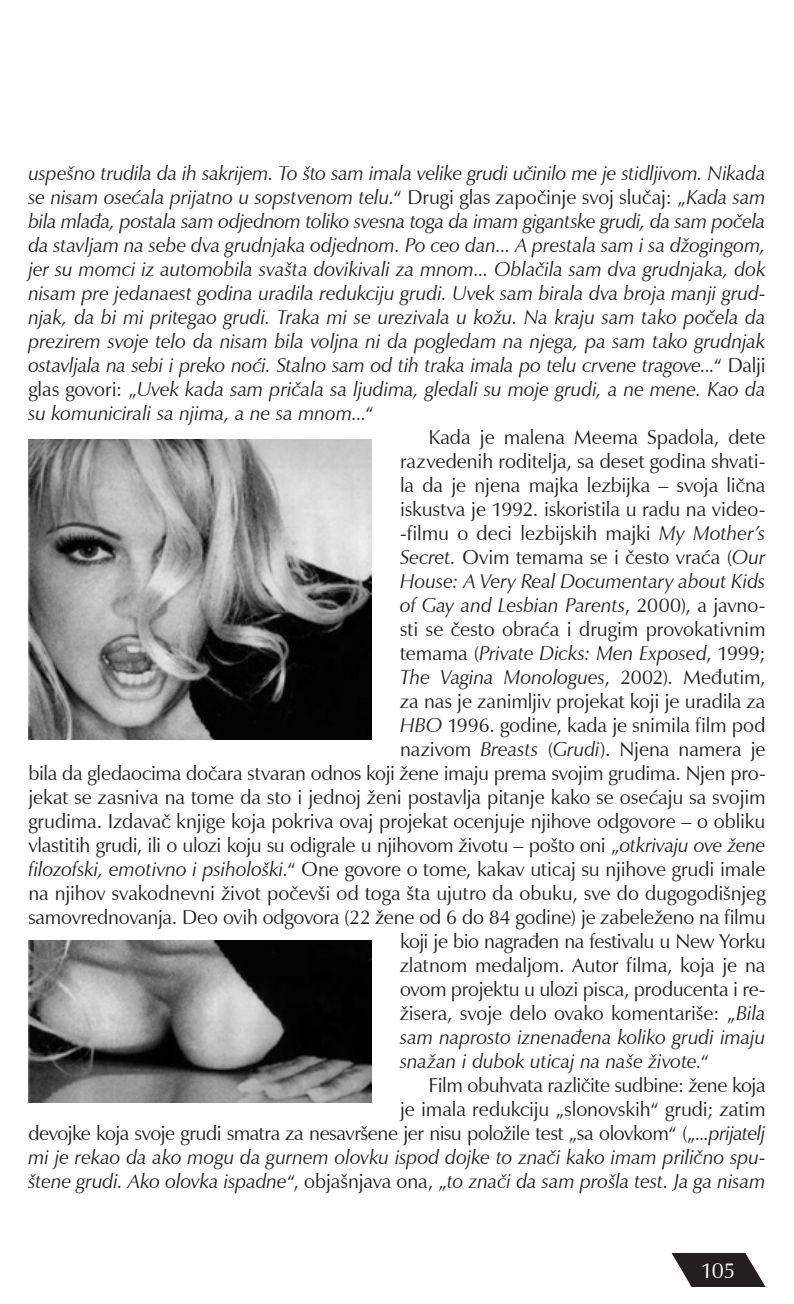
<style>
.page{position:relative;width:794px;height:1304px;background:#fff}
.page>*{position:absolute;margin:0;border:0;box-sizing:border-box;transform-origin:0 0}
.t1{font:22px "Zapf Humnst YU";color:#fff}
.t2{font:20px "Zapf Humnst YU";letter-spacing:-.005em;color:#231f20}
.t3{font:italic 20px "Zapf Humnst YU";letter-spacing:-.005em;color:#231f20}
.t4{font:20px "Zapf Humnst YU";letter-spacing:-.025em;color:#231f20}
.s1{font-style:normal}
.s2{font-style:italic}
</style>
<div class="page">
<svg style="left:671px;top:1253px;width:94px;height:34px"></svg>
<img style="left:28px;top:941px;width:344px;height:162px">
<img style="left:28px;top:439px;width:344px;height:301px">
<p class="t3" style="left:28px;top:161px;width:738px">uspešno trudila da ih sakrijem. To što sam imala velike grudi učinilo me je stidljivom. Ni-kada</p>
<p class="t3" style="left:28px;top:185px;width:739px">se nisam osećala prijatno u sopstvenom telu.<span class="s1">“ Drugi glas započinje svoj slučaj: „</span>Kada sam</p>
<p class="t3" style="left:28px;top:209px;width:738px">bila mla|a, postala sam odjednom toliko svesna toga da imam gigantske grudi, da sam počela</p>
<p class="t3" style="left:28px;top:233px;width:738px">da stavljam na sebe dva grudnjaka odjednom. Po ceo dan... A prestala sam i sa džo-gingom,</p>
<p class="t3" style="left:28px;top:257px;width:739px">jer su momci iz automobila svašta dovikivali za mnom... Oblačila sam dva grudnja- ka, dok</p>
<p class="t3" style="left:28px;top:281px;width:739px">nisam pre jedanaest godina uradila redukciju grudi. Uvek sam birala dva broja manji grud-</p>
<p class="t3" style="left:28px;top:305px;width:738px">njak, da bi mi pritegao grudi. Traka mi se urezivala u kožu. Na kraju sam tako po- čela da</p>
<p class="t3" style="left:28px;top:329px;width:738px">pre-zirem svoje telo da nisam bila voljna ni da pogledam na njega, pa sam tako grudnjak</p>
<p class="t3" style="left:28px;top:353px;width:738px">ostavljala na sebi i preko noći. Stalno sam od tih traka imala po telu crvene tragove...<span class="s1">“ Dalji</span></p>
<p class="t3" style="left:28px;top:377px;width:738px"><span class="s1">glas govori: „</span>Uvek kada sam pričala sa ljudima, gledali su moje grudi, a ne mene. Kao da</p>
<p class="t3" style="left:28px;top:401px;width:347px">su komunicirali sa njima, a ne sa mnom...<span class="s1">“</span></p>
<p class="t2" style="left:428px;top:424px;width:338px">Kada je malena Meema Spadola, dete</p>
<p class="t2" style="left:400px;top:448px;width:367px">razvedenih roditelja, sa deset godina shvati-</p>
<p class="t2" style="left:400px;top:472px;width:367px">la da je njena majka lezbijka – svoja lična</p>
<p class="t2" style="left:400px;top:496px;width:367px">iskustva je 1992. iskoristila u radu na video-</p>
<p class="t2" style="left:400px;top:520px;width:367px">-filmu o deci lezbijskih majki <span class="s2">My Mother’s</span></p>
<p class="t2" style="left:400px;top:544px;width:367px"><span class="s2">Secret.</span> Ovim temama se i često vraća (<span class="s2">Our</span></p>
<p class="t3" style="left:400px;top:569px;width:367px">House: A Very Real Documentary about Kids</p>
<p class="t3" style="left:400px;top:593px;width:367px">of Gay and Lesbian Parents<span class="s1">, 2000), a javno-</span></p>
<p class="t2" style="left:400px;top:616px;width:367px">sti se često obraća i drugim provokativnim</p>
<p class="t3" style="left:400px;top:641px;width:367px"><span class="s1">te- mama (</span>Private Dicks: Men Exposed<span class="s1">, 1999;</span></p>
<p class="t3" style="left:400px;top:665px;width:367px">The Vagina Monologues<span class="s1">, 2002). Međutim,</span></p>
<p class="t2" style="left:400px;top:688px;width:367px">za nas je zanimljiv projekat koji je uradila za</p>
<p class="t2" style="left:400px;top:712px;width:367px"><span class="s2">HBO</span> 1996. godine, kada je snimila film pod</p>
<p class="t2" style="left:400px;top:736px;width:367px">nazivom <span class="s2">Breasts</span> (<span class="s2">Grudi</span>). Njena namera je</p>
<p class="t2" style="left:28px;top:760px;width:739px">bila da gledaocima do~ara stvaran odnos koji žene imaju prema svojim grudima. Njen pro-</p>
<p class="t2" style="left:28px;top:784px;width:738px">je- kat se zasniva na tome da sto i jednoj ženi postavlja pitanje kako se osećaju sa svojim</p>
<p class="t2" style="left:28px;top:808px;width:739px">gru- dima. Izdavač knjige koja pokriva ovaj pro-jekat ocenjuje njihove odgovore – o obli- ku</p>
<p class="t2" style="left:28px;top:832px;width:738px">vlastitih grudi, ili o ulozi koju su odigrale u njihovom životu – pošto oni „<span class="s2">otkri-vaju ove žene</span></p>
<p class="t2" style="left:28px;top:856px;width:738px"><span class="s2">filozofski, emotivno i psihološki.</span>“ One govore o tome, kakav uticaj su njihove grudi imale</p>
<p class="t2" style="left:28px;top:880px;width:738px">na njihov svakodnevni život počevši od toga šta ujutro da obuku, sve do du-go-godišnjeg</p>
<p class="t2" style="left:28px;top:904px;width:739px">sa-movrednovanja. Deo ovih odgovora (22 žene od 6 do 84 godine) je za-be-le-ženo na fil- mu</p>
<p class="t4" style="left:400px;top:928px;width:367px">koji je bio nagra|en na fe-stivalu u New Yorku</p>
<p class="t2" style="left:400px;top:952px;width:367px">zlatnom medaljom. Autor filma, koja je na</p>
<p class="t2" style="left:400px;top:976px;width:365px">ovom projektu u ulozi pisca, producenta i re-</p>
<p class="t2" style="left:400px;top:1000px;width:367px">žisera, svoje delo ova-ko komentariše: „<span class="s2">Bila</span></p>
<p class="t3" style="left:400px;top:1025px;width:367px">sam naprosto iznenađena koliko grudi imaju</p>
<p class="t3" style="left:400px;top:1049px;width:311px">snažan i dubok uti-caj na naše živote.<span class="s1">“</span></p>
<p class="t2" style="left:428px;top:1072px;width:339px">Film obuhvata različite sudbine: žene koja</p>
<p class="t2" style="left:400px;top:1096px;width:367px">je imala redukciju „slonovskih“ grudi; zatim</p>
<p class="t2" style="left:28px;top:1120px;width:739px">devojke koja svoje grudi smatra za nesavršene jer nisu položile test „sa olovkom“ („<span class="s2">...prija-telj</span></p>
<p class="t3" style="left:28px;top:1145px;width:739px">mi je rekao da ako mogu da gurnem olovku ispod dojke to znači kako imam prilično spu-</p>
<p class="t3" style="left:28px;top:1169px;width:738px">štene grudi. Ako olovka ispadne<span class="s1">“, objašnjava ona, „</span>to znači da sam prošla test. Ja ga nisam</p>
<p class="t1" style="left:701px;top:1257px;width:36px">105</p>
</div>
